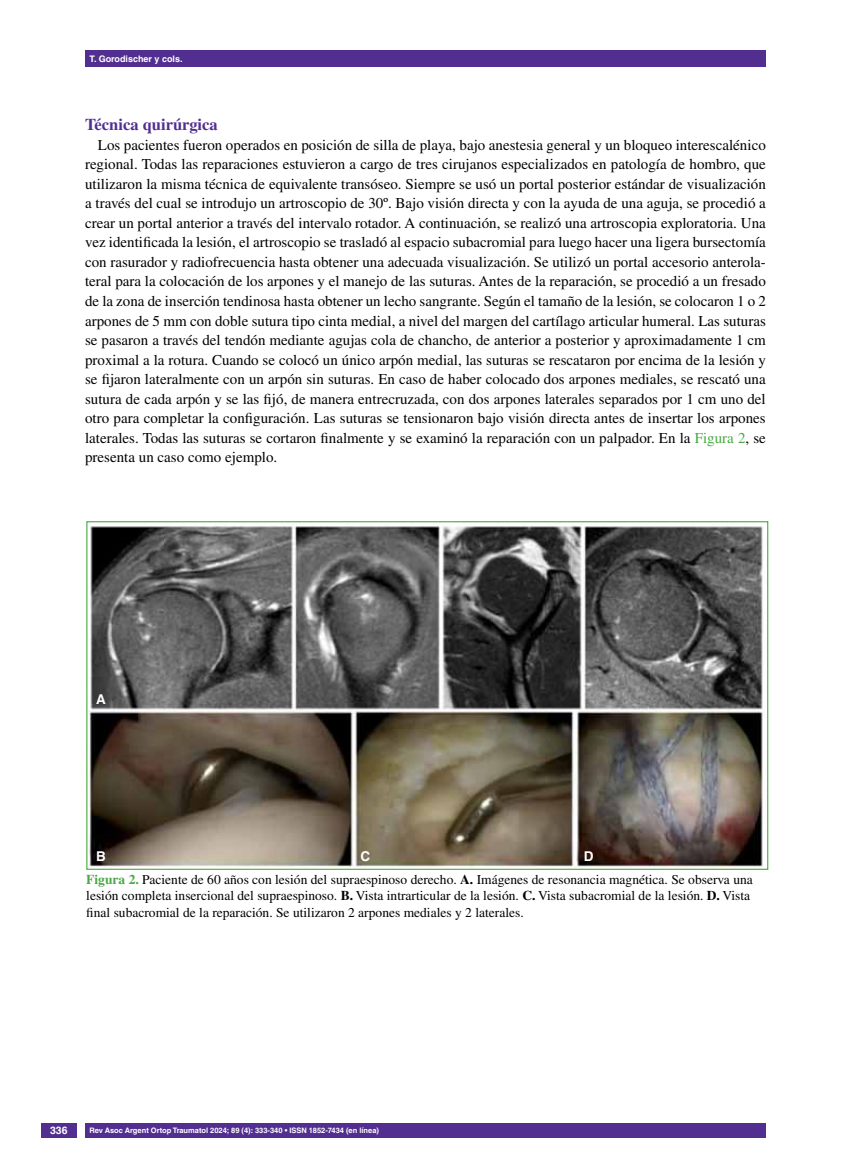
<style>
.page{position:relative;width:851px;height:1170px;background:#fff}
.page>*{position:absolute;margin:0;border:0;box-sizing:border-box;transform-origin:0 0}
.t1{font:700 16.5px "Times LT Std";color:#522e91}
.t2{font:15px/19.5px "Times LT Std";color:#000;text-align:justify}
.t3{font:13.5px/16.2px "Times LT Std";color:#000}
.t4{font:700 13.5px "Helvetica LT Std";color:#fff}
.t5{font:700 10.5px "Helvetica LT Std";color:#fff}
.t6{font:700 9px "Helvetica LT Std";color:#fff}
.t7{font:700 7.5px "Helvetica LT Std";color:#fff}
.s1{color:#49a942}
.s2{font-weight:700;color:#49a942}
.s3{font-weight:700}
</style>
<div class="page">
<div style="left:41px;top:1123px;width:36px;height:14px;background:#522e91"></div>
<div style="left:85px;top:50px;width:680px;height:17px;background:#522e91"></div>
<div style="left:85px;top:1123px;width:680px;height:14px;background:#522e91"></div>
<img style="left:88px;top:525px;width:675px;height:342px">
<p class="t6" style="left:89px;top:53px;width:95px">T. Gorodischer y cols.</p>
<p class="t1" style="left:85px;top:115px;width:134px">Técnica quirúrgica</p>
<p class="t2" style="left:85px;top:135px;width:682px;text-indent:13px">Los pacientes fueron operados en posición de silla de playa, bajo anestesia general y un bloqueo interescalénico regional. Todas las reparaciones estuvieron a cargo de tres cirujanos especializados en patología de hombro, que utilizaron la misma técnica de equivalente transóseo. Siempre se usó un portal posterior estándar de visualización a través del cual se introdujo un artroscopio de 30º. Bajo visión directa y con la ayuda de una aguja, se procedió a crear un portal anterior a través del intervalo rotador. A continuación, se realizó una artroscopia exploratoria. Una vez identificada la lesión, el artroscopio se trasladó al espacio subacromial para luego hacer una ligera bursectomía con rasurador y radiofrecuencia hasta obtener una adecuada visualización. Se utilizó un portal accesorio anterola&shy;teral para la colocación de los arpones y el manejo de las suturas. Antes de la reparación, se procedió a un fresado de la zona de inserción tendinosa hasta obtener un lecho sangrante. Según el tamaño de la lesión, se colocaron 1 o 2 arpones de 5 mm con doble sutura tipo cinta medial, a nivel del margen del cartílago articular humeral. Las suturas se pasaron a través del tendón mediante agujas cola de chancho, de anterior a posterior y aproximadamente 1 cm proximal a la rotura. Cuando se colocó un único arpón medial, las suturas se rescataron por encima de la lesión y se fijaron lateralmente con un arpón sin suturas. En caso de haber colocado dos arpones mediales, se rescató una sutura de cada arpón y se las fijó, de manera entrecruzada, con dos arpones laterales separados por 1 cm uno del otro para completar la configuración. Las suturas se tensionaron bajo visión directa antes de insertar los arpones laterales. Todas las suturas se cortaron finalmente y se examinó la reparación con un palpador. En la <span class="s1">Figura 2</span>, se presenta un caso como ejemplo.</p>
<p class="t4" style="left:96px;top:690px;width:11px">A</p>
<p class="t4" style="left:96px;top:847px;width:10px">B</p>
<p class="t4" style="left:360px;top:847px;width:11px">C</p>
<p class="t4" style="left:583px;top:847px;width:11px">D</p>
<p class="t3" style="left:86px;top:871px;width:668px"><span class="s2">Figura 2.</span> Paciente de 60 años con lesión del supraespinoso derecho. <span class="s3">A.</span> Imágenes de resonancia magnética. Se observa una lesión completa insercional del supraespinoso. <span class="s3">B.</span> Vista intrarticular de la lesión. <span class="s3">C.</span> Vista subacromial de la lesión. <span class="s3">D.</span> Vista final subacromial de la reparación. Se utilizaron 2 arpones mediales y 2 laterales.</p>
<p class="t5" style="left:50px;top:1124px;width:19px">336</p>
<p class="t7" style="left:90px;top:1125px;width:291px">Rev Asoc Argent Ortop Traumatol 2024; 89 (4): 333-340 • ISSN 1852-7434 (en línea)</p>
</div>
